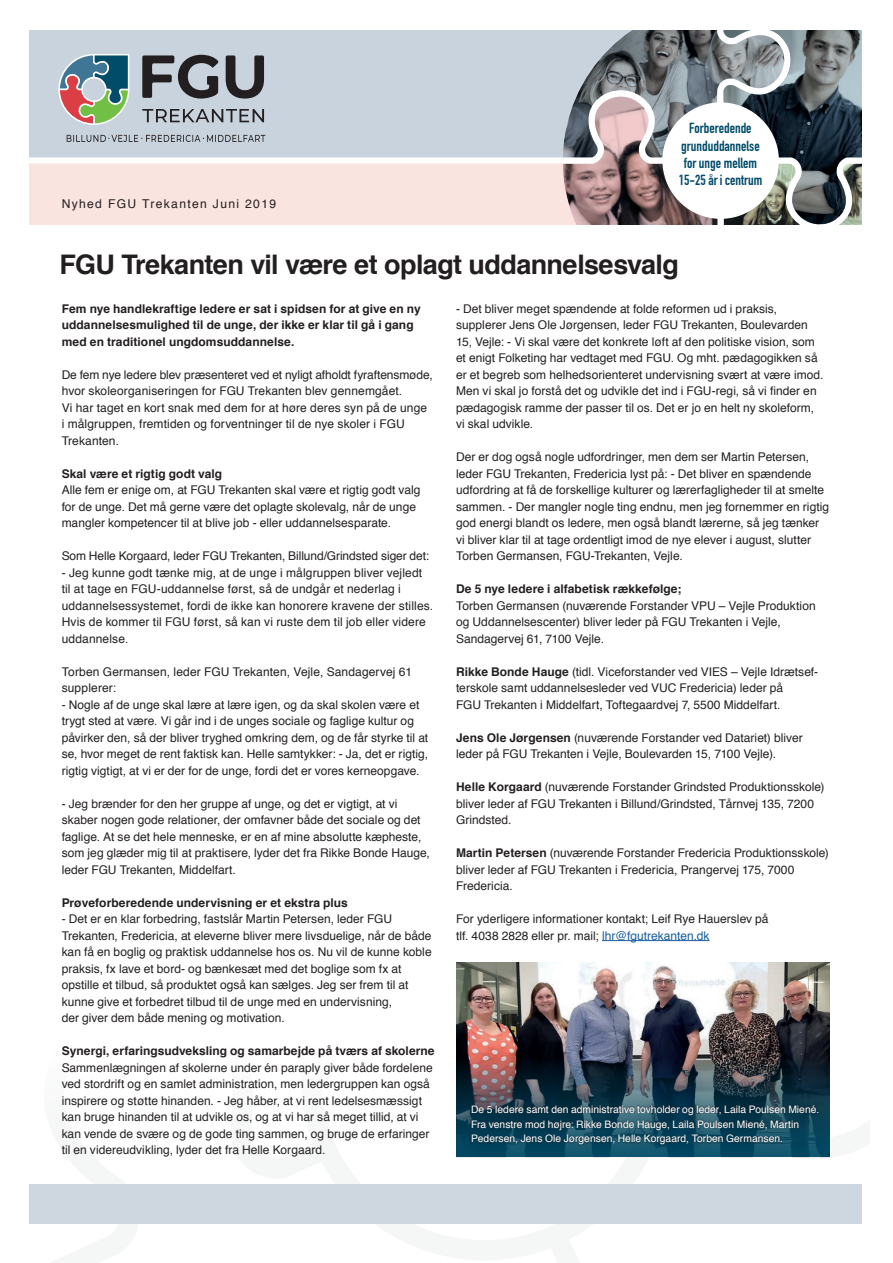
<style>
.page{position:relative;width:893px;height:1263px;background:#fff}
.page>*{position:absolute;margin:0;border:0;box-sizing:border-box;transform-origin:0 0}
.t1{font:700 27px "Helvetica";letter-spacing:-.025em;color:#231f20}
.t2{font:700 14.4px/17.4px "DIN Condensed";color:#004c69;text-align:center}
.t3{font:12.15px "Helvetica";letter-spacing:.11em;color:#231f20}
.t4{font:12px/16.5px "Helvetica";color:#231f20}
.t5{font:700 12px/16.5px "Helvetica";letter-spacing:.005em;color:#231f20}
.t6{font:10.35px/14.7px "Helvetica";color:#fff}
.s1{font-weight:700}
.s2{color:#175d9e}
</style>
<div class="page">
<svg style="left:29px;top:30px;width:833px;height:195px;background:#bbbbbe"></svg>
<hr style="left:602px;top:940px;width:108px;height:1px;background:#175d9e">
<img style="left:456px;top:962px;width:373px;height:195px">
<div style="left:29px;top:1184px;width:833px;height:39px;background:#ced6e0"></div>
<div style="left:470px;top:1104px;width:350px;height:42px;background:#231f20;opacity:.8"></div>
<p class="t3" style="left:62px;top:195px;width:216px">Nyhed FGU Trekanten Juni 2019</p>
<p class="t2" style="left:679px;top:119px;width:85px">Forberedende grunduddannelse for unge mellem<br>15-25 år i centrum</p>
<h1 class="t1" style="left:60px;top:243px;width:621px">FGU Trekanten vil være et oplagt uddannelsesvalg</h1>
<p class="t5" style="left:62px;top:300px;width:360px">Fem nye handlekraftige ledere er sat i spidsen for at give en ny uddannelsesmulighed til de unge, der ikke er klar til gå i gang med en traditionel ungdomsuddannelse.</p>
<p class="t4" style="left:62px;top:366px;width:373px">De fem nye ledere blev præsenteret ved et nyligt afholdt fyraftensmøde, hvor skoleorganiseringen for FGU Trekanten blev gennemgået.<br>Vi har taget en kort snak med dem for at høre deres syn på de unge i målgruppen, fremtiden og forventninger til de nye skoler i FGU Trekanten.</p>
<p class="t5" style="left:62px;top:465px;width:162px">Skal være et rigtig godt valg</p>
<p class="t4" style="left:62px;top:482px;width:360px">Alle fem er enige om, at FGU Trekanten skal være et rigtig godt valg for de unge. Det må gerne være det oplagte skolevalg, når de unge mangler kompetencer til at blive job - eller uddannelsesparate.</p>
<p class="t4" style="left:62px;top:548px;width:369px">Som Helle Korgaard, leder FGU Trekanten, Billund/Grindsted siger det:</p>
<p class="t4" style="left:62px;top:564px;width:373px">- Jeg kunne godt tænke mig, at de unge i målgruppen bliver vejledt til at tage en FGU-uddannelse først, så de undgår et nederlag i uddannelsessystemet, fordi de ikke kan honorere kravene der stilles.<br>Hvis de kommer til FGU først, så kan vi ruste dem til job eller videre uddannelse.</p>
<p class="t4" style="left:62px;top:663px;width:352px">Torben Germansen, leder FGU Trekanten, Vejle, Sandagervej 61 supplerer:</p>
<p class="t4" style="left:62px;top:696px;width:368px">- Nogle af de unge skal lære at lære igen, og da skal skolen være et trygt sted at være. Vi går ind i de unges sociale og faglige kultur og påvirker den, så der bliver tryghed omkring dem, og de får styrke til at se, hvor meget de rent faktisk kan. Helle samtykker: - Ja, det er rigtig, rigtig vigtigt, at vi er der for de unge, fordi det er vores kerneopgave.</p>
<p class="t4" style="left:62px;top:795px;width:370px">- Jeg brænder for den her gruppe af unge, og det er vigtigt, at vi skaber nogen gode relationer, der omfavner både det sociale og det faglige. At se det hele menneske, er en af mine absolutte kæpheste, som jeg glæder mig til at praktisere, lyder det fra Rikke Bonde Hauge, leder FGU Trekanten, Middelfart.</p>
<p class="t5" style="left:62px;top:894px;width:288px">Prøveforberedende undervisning er et ekstra plus</p>
<p class="t4" style="left:62px;top:911px;width:372px">- Det er en klar forbedring, fastslår Martin Petersen, leder FGU Trekanten, Fredericia, at eleverne bliver mere livsduelige, når de både kan få en boglig og praktisk uddannelse hos os. Nu vil de kunne koble praksis, fx lave et bord- og bænkesæt med det boglige som fx at opstille et tilbud, så produktet også kan sælges. Jeg ser frem til at kunne give et forbedret tilbud til de unge med en undervisning,<br>der giver dem både mening og motivation.</p>
<p class="t5" style="left:62px;top:1043px;width:374px">Synergi, erfaringsudveksling og samarbejde på tværs af skolerne</p>
<p class="t4" style="left:62px;top:1059px;width:373px">Sammenlægningen af skolerne under én paraply giver både fordelene ved stordrift og en samlet administration, men ledergruppen kan også inspirere og støtte hinanden. - Jeg håber, at vi rent ledelsesmæssigt kan bruge hinanden til at udvikle os, og at vi har så meget tillid, at vi kan vende de svære og de gode ting sammen, og bruge de erfaringer til en videreudvikling, lyder det fra Helle Korgaard.</p>
<p class="t4" style="left:456px;top:300px;width:369px">- Det bliver meget spændende at folde reformen ud i praksis, supplerer Jens Ole Jørgensen, leder FGU Trekanten, Boulevarden 15, Vejle: - Vi skal være det konkrete løft af den politiske vision, som et enigt Folketing har vedtaget med FGU. Og mht. pædagogikken så er et begreb som helhedsorienteret undervisning svært at være imod.<br>Men vi skal jo forstå det og udvikle det ind i FGU-regi, så vi finder en pædagogisk ramme der passer til os. Det er jo en helt ny skoleform, vi skal udvikle.</p>
<p class="t4" style="left:456px;top:449px;width:375px">Der er dog også nogle udfordringer, men dem ser Martin Petersen, leder FGU Trekanten, Fredericia lyst på: - Det bliver en spændende udfordring at få de forskellige kulturer og lærerfagligheder til at smelte sammen. - Der mangler nogle ting endnu, men jeg fornemmer en rigtig god energi blandt os ledere, men også blandt lærerne, så jeg tænker vi bliver klar til at tage ordentligt imod de nye elever i august, slutter Torben Germansen, FGU-Trekanten, Vejle.</p>
<p class="t5" style="left:456px;top:581px;width:227px">De 5 nye ledere i alfabetisk rækkefølge;</p>
<p class="t4" style="left:456px;top:597px;width:361px">Torben Germansen (nuværende Forstander VPU – Vejle Produktion og Uddannelsescenter) bliver leder på FGU Trekanten i Vejle,<br>Sandagervej 61, 7100 Vejle.</p>
<p class="t4" style="left:456px;top:663px;width:364px"><span class="s1">Rikke Bonde Hauge</span> (tidl. Viceforstander ved VIES – Vejle Idrætsef&shy;terskole samt uddannelsesleder ved VUC Fredericia) leder på<br>FGU Trekanten i Middelfart, Toftegaardvej 7, 5500 Middelfart.</p>
<p class="t4" style="left:456px;top:729px;width:348px"><span class="s1">Jens Ole Jørgensen</span> (nuværende Forstander ved Datariet) bliver leder på FGU Trekanten i Vejle, Boulevarden 15, 7100 Vejle).</p>
<p class="t4" style="left:456px;top:779px;width:370px"><span class="s1">Helle Korgaard</span> (nuværende Forstander Grindsted Produktionsskole) bliver leder af FGU Trekanten i Billund/Grindsted, Tårnvej 135, 7200<br>Grindsted.</p>
<p class="t4" style="left:456px;top:845px;width:374px"><span class="s1">Martin Petersen</span> (nuværende Forstander Fredericia Produktionsskole) bliver leder af FGU Trekanten i Fredericia, Prangervej 175, 7000<br>Fredericia.</p>
<p class="t4" style="left:456px;top:911px;width:314px">For yderligere informationer kontakt; Leif Rye Hauerslev på tlf. 4038 2828 eller pr. mail; <span class="s2">lhr@fgutrekanten.dk</span></p>
<p class="t6" style="left:471px;top:1102px;width:350px">De 5 ledere samt den administrative tovholder og leder, Laila Poulsen Miené.<br>Fra venstre mod højre: Rikke Bonde Hauge, Laila Poulsen Miené, Martin<br>Pedersen, Jens Ole Jørgensen, Helle Korgaard, Torben Germansen.</p>
</div>
